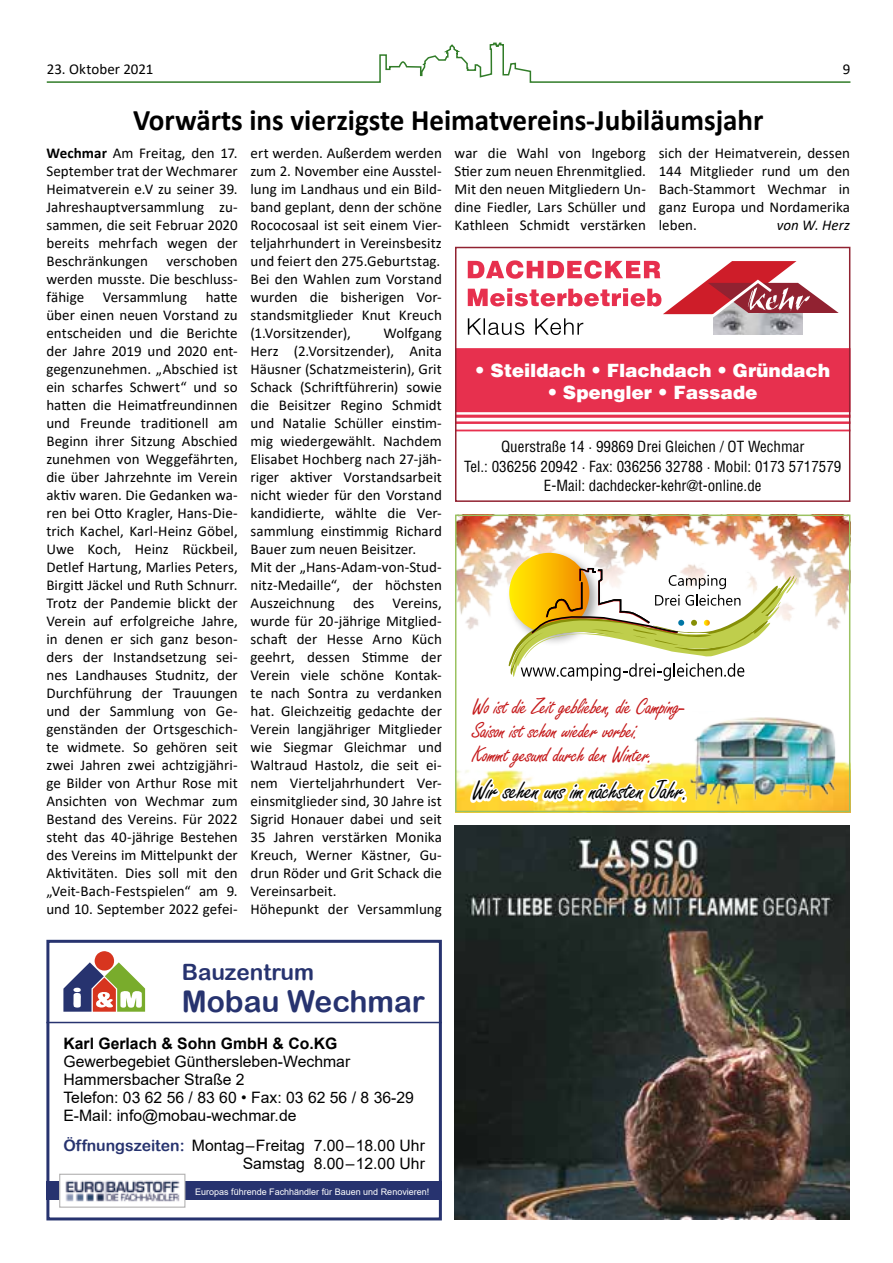
<style>
.page{position:relative;width:893px;height:1263px;background:#fff}
.page>*{position:absolute;margin:0;border:0;box-sizing:border-box;transform-origin:0 0}
.t1{font:700 30px "Calibri";color:#000}
.t2{font:30px "Arial Rounded MT Bold";color:#27336f}
.t3{font:28.5px "Freestyle Script";letter-spacing:-.025em;color:#000}
.t4{font:24px/24px "Freestyle Script";letter-spacing:-.025em;color:#c51a1b}
.t5{font:22.5px "Arial Rounded MT Bold";color:#27336f}
.t6{font:900 18.75px "Helvetica";letter-spacing:-.01em;color:#fff}
.t7{font:15.75px/18px "Arial";color:#000}
.t8{font:700 15.75px "Arial";color:#000}
.t9{font:15px/18px "Calibri";color:#000;text-align:justify}
.t10{font:condensed 15px/19.5px "Helvetica";color:#000;text-align:center}
.t11{font:italic 15px "Calibri";letter-spacing:.005em;color:#000}
.t12{font:9px "Arial";color:#fff}
.s1{font-weight:700}
.s2{font-family:"Arial Rounded MT Bold";color:#27336f}
</style>
<div class="page">
<svg style="left:46px;top:42px;width:805px;height:41px"></svg>
<img style="left:458px;top:761px;width:389px;height:48px">
<img style="left:686px;top:752px;width:153px;height:55px">
<img style="left:458px;top:517px;width:389px;height:235px">
<div style="left:505px;top:549px;width:98px;height:97px;background:#000;opacity:.35"></div>
<svg style="left:509px;top:553px;width:80px;height:80px"></svg>
<svg style="left:506px;top:567px;width:293px;height:114px"></svg>
<svg style="left:469px;top:695px;width:218px;height:108px"></svg>
<div style="left:455px;top:514px;width:395px;height:298px;border:2px solid #9bc261"></div>
<img style="left:455px;top:825px;width:395px;height:395px">
<svg style="left:458px;top:348px;width:389px;height:83px;background:#ea4d67"></svg>
<svg style="left:468px;top:260px;width:371px;height:75px"></svg>
<div style="left:455px;top:247px;width:395px;height:255px;border:2px solid #912231"></div>
<div style="left:46px;top:1181px;width:396px;height:19px;background:#27336f"></div>
<hr style="left:46px;top:1022px;width:396px;height:1px;background:#27336f">
<div style="left:60px;top:1174px;width:125px;height:33px;background:#fff"></div>
<img style="left:65px;top:1180px;width:115px;height:22px">
<div style="left:59px;top:1174px;width:126px;height:34px;border:1px solid #b3b2b2"></div>
<svg style="left:63px;top:951px;width:82px;height:61px"></svg>
<div style="left:46px;top:940px;width:396px;height:280px;border:3px solid #27336f"></div>
<p class="t9" style="left:47px;top:60px;width:108px">23. Oktober 2021</p>
<p class="t9" style="left:843px;top:60px;width:9px">9</p>
<h1 class="t1" style="left:133px;top:99px;width:632px">Vorwärts ins vierzigste Heimatvereins-Jubiläumsjahr</h1>
<p class="t9" style="left:46px;top:144px;width:193px"><span class="s1">Wechmar</span> Am Freitag, den 17.<br>September trat der Wechmarer Heimatverein e.V zu seiner 39.<br>Jahreshauptversammlung zu&shy;sammen, die seit Februar 2020 bereits mehrfach wegen der Beschränkungen verschoben werden musste. Die beschluss&shy;fähige Versammlung hatte über einen neuen Vorstand zu entscheiden und die Berichte der Jahre 2019 und 2020 ent&shy;gegenzunehmen. „Abschied ist ein scharfes Schwert“ und so hatten die Heimatfreundinnen und Freunde traditionell am Beginn ihrer Sitzung Abschied zunehmen von Weggefährten, die über Jahrzehnte im Verein aktiv waren. Die Gedanken wa&shy;ren bei Otto Kragler, Hans-Die&shy;trich Kachel, Karl-Heinz Göbel, Uwe Koch, Heinz Rückbeil, Detlef Hartung, Marlies Peters, Birgitt Jäckel und Ruth Schnurr.<br>Trotz der Pandemie blickt der Verein auf erfolgreiche Jahre, in denen er sich ganz beson&shy;ders der Instandsetzung sei&shy;nes Landhauses Studnitz, der Durchführung der Trauungen und der Sammlung von Ge&shy;genständen der Ortsgeschich&shy;te widmete. So gehören seit zwei Jahren zwei achtzigjähri&shy;ge Bilder von Arthur Rose mit Ansichten von Wechmar zum Bestand des Vereins. Für 2022 steht das 40-jährige Bestehen des Vereins im Mittelpunkt der Aktivitäten. Dies soll mit den „Veit-Bach-Festspielen“ am 9. und 10. September 2022 gefei-</p>
<p class="t9" style="left:251px;top:144px;width:193px">ert werden. Außerdem werden zum 2. November eine Ausstel&shy;lung im Landhaus und ein Bild&shy;band geplant, denn der schöne Rococosaal ist seit einem Vier&shy;teljahrhundert in Vereinsbesitz und feiert den 275.Geburtstag.<br>Bei den Wahlen zum Vorstand wurden die bisherigen Vor&shy;standsmitglieder Knut Kreuch (1.Vorsitzender),</p>
<p class="t9" style="left:455px;top:144px;width:193px">war die Wahl von Ingeborg Stier zum neuen Ehrenmitglied.<br>Mit den neuen Mitgliedern Un&shy;dine Fiedler, Lars Schüller und Kathleen Schmidt verstärken</p>
<p class="t9" style="left:659px;top:144px;width:193px">sich der Heimatverein, dessen 144 Mitglieder rund um den Bach-Stammort Wechmar in ganz Europa und Nordamerika leben.</p>
<p class="t11" style="left:777px;top:215px;width:75px">von W. Herz</p>
<p class="t9" style="left:251px;top:324px;width:193px;text-align:left;text-indent:133px">Wolfgang<br>Herz (2.Vorsitzender), Anita<br>Häusner (Schatzmeisterin), Grit<br>Schack (Schriftführerin) sowie die Beisitzer Regino Schmidt und Natalie Schüller einstim&shy;mig wiedergewählt. Nachdem<br>Elisabet Hochberg nach 27-jäh&shy;riger aktiver Vorstandsarbeit nicht wieder für den Vorstand kandidierte, wählte die Ver&shy;sammlung einstimmig Richard<br>Bauer zum neuen Beisitzer.<br>Mit der „Hans-Adam-von-Stud&shy;nitz-Medaille“, der höchsten<br>Auszeichnung des Vereins, wurde für 20-jährige Mitglied&shy;schaft der Hesse Arno Küch geehrt, dessen Stimme der<br>Verein viele schöne Kontak&shy;te nach Sontra zu verdanken hat. Gleichzeitig gedachte der<br>Verein langjähriger Mitglieder wie Siegmar Gleichmar und<br>Waltraud Hastolz, die seit ei&shy;nem Vierteljahrhundert Ver&shy;einsmitglieder sind, 30 Jahre ist<br>Sigrid Honauer dabei und seit<br>35 Jahren verstärken Monika<br>Kreuch, Werner Kästner, Gu&shy;drun Röder und Grit Schack die<br>Vereinsarbeit.<br>Höhepunkt der Versammlung</p>
<p class="t6" style="left:475px;top:359px;width:357px">• Steildach • Flachdach • Gründach</p>
<p class="t6" style="left:548px;top:381px;width:211px">• Spengler • Fassade</p>
<p class="t10" style="left:464px;top:437px;width:379px">Querstraße 14 · 99869 Drei Gleichen / OT Wechmar<br>Tel.: 036256 20942 · Fax: 036256 32788 · Mobil: 0173 5717579<br>E-Mail: dachdecker-kehr@t-online.de</p>
<h3 class="t4" style="left:472px;top:696px;width:216px">Wo ist die Zeit geblieben, die Camping-<br>Saison ist schon wieder vorbei.<br>Kommt gesund durch den Winter.</h3>
<h2 class="t3" style="left:472px;top:775px;width:219px">Wir sehen uns im nächsten Jahr.</h2>
<h3 class="t5" style="left:182px;top:959px;width:134px">Bauzentrum</h3>
<h1 class="t2" style="left:182px;top:983px;width:245px">Mobau Wechmar</h1>
<p class="t8" style="left:63px;top:1032px;width:275px">Karl Gerlach &amp; Sohn GmbH &amp; Co.KG</p>
<p class="t7" style="left:63px;top:1052px;width:352px">Gewerbegebiet Günthersleben-Wechmar Hammersbacher Straße 2<br>Telefon: 03 62 56 / 83 60 • Fax: 03 62 56 / 8 36-29<br>E-Mail: info@mobau-wechmar.de</p>
<p class="t7" style="left:63px;top:1136px;width:363px;text-align:right"><span class="s2">Öffnungszeiten:</span> Montag – Freitag 7.00 – 18.00 Uhr<br>Samstag 8.00 – 12.00 Uhr</p>
<p class="t12" style="left:195px;top:1185px;width:236px">Europas führende Fachhändler für Bauen und Renovieren!</p>
</div>
